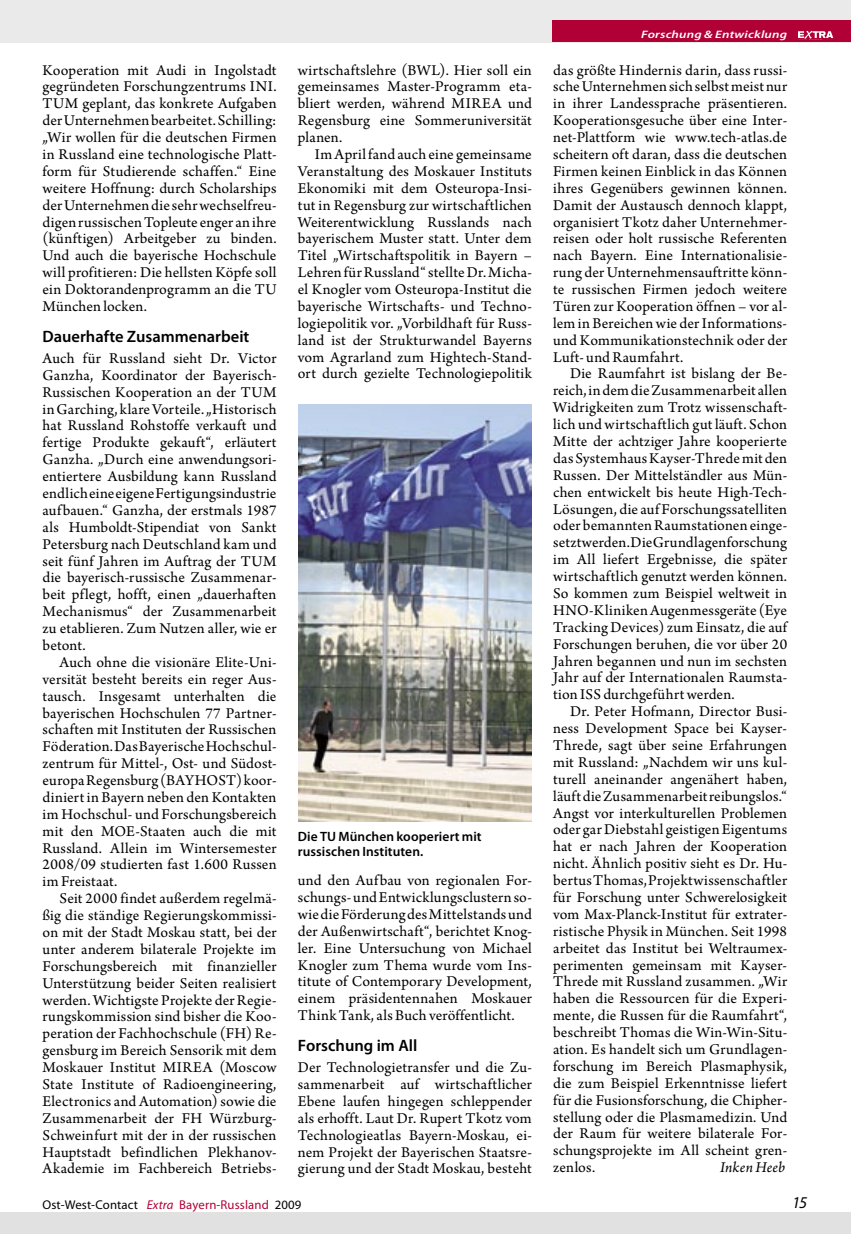
<style>
.page{position:relative;width:851px;height:1234px;background:#fff}
.page>*{position:absolute;margin:0;border:0;box-sizing:border-box;transform-origin:0 0}
.Basis_Zwischenhead{font:600 16.5px "Myriad Pro";color:#000}
.t1{font:italic 16.5px "Myriad Pro";color:#000}
.Basistext_mit_Einzug{font:15.75px/16.8px "Arno Pro";letter-spacing:.01em;color:#000;text-align:justify}
.Basistext_ohne_Einzug{font:15.75px/16.8px "Arno Pro";letter-spacing:.01em;color:#000;text-align:justify}
.Basistext_mit_Einzug-2{font:italic 15.75px "Arno Pro";letter-spacing:.015em;color:#000}
.Bildunterschrift{font:600 13.5px/15px "Myriad Pro";letter-spacing:.01em;color:#000}
.t2{font:12.75px "Myriad Pro";letter-spacing:.01em;color:#000}
.t3{font:italic 600 10.8px "Myriad Pro";letter-spacing:.015em;color:#fff;scale:1.25 1}
.s1{font-style:italic;color:#b10036}
.s2{color:#b10036}
</style>
<div class="page">
<div style="left:0;top:1211px;width:850px;height:22px;background:#e1e1e1"></div>
<div style="left:0;top:0;width:850px;height:43px;background:#eaeaea"></div>
<img style="left:298px;top:405px;width:233px;height:416px">
<div style="left:552px;top:20px;width:298px;height:21px;background:#b10036"></div>
<svg style="left:798px;top:31px;width:35px;height:9px"></svg>
<p class="Basistext_mit_Einzug" style="left:43px;top:62px;width:235px">Kooperation mit Audi in Ingolstadt gegründeten Forschungzentrums INI.<br>TUM geplant, das konkrete Aufgaben der Unternehmen bearbeitet. Schilling: „Wir wollen für die deutschen Firmen in Russland eine technologische Platt&shy;form für Studierende schaffen.“ Eine weitere Hoffnung: durch Scholarships der Unternehmen die sehr wechselfreu&shy;digen russischen Topleute enger an ihre (künftigen) Arbeitgeber zu binden.<br>Und auch die bayerische Hochschule will profitieren: Die hellsten Köpfe soll ein Doktorandenprogramm an die TU München locken.</p>
<p class="Basis_Zwischenhead" style="left:43px;top:325px;width:208px">Dauerhafte Zusammenarbeit</p>
<p class="Basistext_ohne_Einzug" style="left:43px;top:350px;width:235px">Auch für Russland sieht Dr. Victor Ganzha, Koordinator der Bayerisch-Russischen Kooperation an der TUM in Garching, klare Vorteile. „Historisch hat Russland Rohstoffe verkauft und fertige Produkte gekauft“, erläutert Ganzha. „Durch eine anwendungsori&shy;entiertere Ausbildung kann Russland endlich eine eigene Fertigungsindustrie aufbauen.“ Ganzha, der erstmals 1987 als Humboldt-Stipendiat von Sankt Petersburg nach Deutschland kam und seit fünf Jahren im Auftrag der TUM die bayerisch-russische Zusammenar&shy;beit pflegt, hofft, einen „dauerhaften Mechanismus“ der Zusammenarbeit zu etablieren. Zum Nutzen aller, wie er betont.</p>
<p class="Basistext_mit_Einzug" style="left:43px;top:654px;width:235px;text-indent:17px">Auch ohne die visionäre Elite-Uni&shy;versität besteht bereits ein reger Aus&shy;tausch. Insgesamt unterhalten die bayerischen Hochschulen 77 Partner&shy;schaften mit Instituten der Russischen Föderation. Das Bayerische Hochschul&shy;zentrum für Mittel-, Ost- und Südost&shy;europa Regensburg (BAYHOST) koor&shy;diniert in Bayern neben den Kontakten im Hochschul- und Forschungsbereich mit den MOE-Staaten auch die mit Russland. Allein im Wintersemester 2008/09 studierten fast 1.600 Russen im Freistaat.</p>
<p class="Basistext_mit_Einzug" style="left:43px;top:890px;width:235px;text-indent:17px">Seit 2000 findet außerdem regelmä&shy;ßig die ständige Regierungskommissi&shy;on mit der Stadt Moskau statt, bei der unter anderem bilaterale Projekte im Forschungsbereich mit finanzieller Unterstützung beider Seiten realisiert werden. Wichtigste Projekte der Regie&shy;rungskommission sind bisher die Koo&shy;peration der Fachhochschule (FH) Re&shy;gensburg im Bereich Sensorik mit dem Moskauer Institut MIREA (Moscow State Institute of Radioengineering, Electronics and Automation) sowie die Zusammenarbeit der FH Würzburg-Schweinfurt mit der in der russischen Hauptstadt befindlichen Plekhanov-Akademie im Fachbereich Betriebs-</p>
<p class="Basistext_mit_Einzug" style="left:298px;top:62px;width:235px">wirtschaftslehre (BWL). Hier soll ein gemeinsames Master-Programm eta&shy;bliert werden, während MIREA und Regensburg eine Sommeruniversität planen.</p>
<p class="Basistext_mit_Einzug" style="left:298px;top:147px;width:235px;text-indent:17px">Im April fand auch eine gemeinsame Veranstaltung des Moskauer Instituts Ekonomiki mit dem Osteuropa-Insi&shy;tut in Regensburg zur wirtschaftlichen Weiterentwicklung Russlands nach bayerischem Muster statt. Unter dem Titel „Wirtschaftspolitik in Bayern – Lehren für Russland“ stellte Dr. Micha&shy;el Knogler vom Osteuropa-Institut die bayerische Wirtschafts- und Techno&shy;logiepolitik vor. „Vorbildhaft für Russ&shy;land ist der Strukturwandel Bayerns vom Agrarland zum Hightech-Stand&shy;ort durch gezielte Technologiepolitik</p>
<p class="Bildunterschrift" style="left:298px;top:828px;width:185px">Die TU München kooperiert mit russischen Instituten.</p>
<p class="Basistext_mit_Einzug" style="left:298px;top:872px;width:235px">und den Aufbau von regionalen For&shy;schungs- und Entwicklungsclustern so&shy;wie die Förderung des Mittelstands und der Außenwirtschaft“, berichtet Knog&shy;ler. Eine Untersuchung von Michael Knogler zum Thema wurde vom Ins&shy;titute of Contemporary Development, einem präsidentennahen Moskauer Think Tank, als Buch veröffentlicht.</p>
<p class="Basis_Zwischenhead" style="left:298px;top:1034px;width:121px">Forschung im All</p>
<p class="Basistext_ohne_Einzug" style="left:298px;top:1059px;width:235px">Der Technologietransfer und die Zu&shy;sammenarbeit auf wirtschaftlicher Ebene laufen hingegen schleppender als erhofft. Laut Dr. Rupert Tkotz vom Technologieatlas Bayern-Moskau, ei&shy;nem Projekt der Bayerischen Staatsre&shy;gierung und der Stadt Moskau, besteht</p>
<p class="t3" style="left:641px;top:27px;width:118px">Forschung &amp; Entwicklung</p>
<p class="Basistext_ohne_Einzug" style="left:553px;top:62px;width:235px">das größte Hindernis darin, dass russi&shy;sche Unternehmen sich selbst meist nur in ihrer Landessprache präsentieren.<br>Kooperationsgesuche über eine Inter&shy;net-Plattform wie www.tech-atlas.de scheitern oft daran, dass die deutschen Firmen keinen Einblick in das Können ihres Gegenübers gewinnen können.<br>Damit der Austausch dennoch klappt, organisiert Tkotz daher Unternehmer&shy;reisen oder holt russische Referenten nach Bayern. Eine Internationalisie&shy;rung der Unternehmensauftritte könn&shy;te russischen Firmen jedoch weitere Türen zur Kooperation öffnen – vor al&shy;lem in Bereichen wie der Informations&shy;und Kommunikationstechnik oder der Luft- und Raumfahrt.</p>
<p class="Basistext_mit_Einzug" style="left:553px;top:366px;width:235px;text-indent:17px">Die Raumfahrt ist bislang der Be&shy;reich, in dem die Zusammenarbeit allen Widrigkeiten zum Trotz wissenschaft&shy;lich und wirtschaftlich gut läuft. Schon Mitte der achtziger Jahre kooperierte das Systemhaus Kayser-Threde mit den Russen. Der Mittelständler aus Mün&shy;chen entwickelt bis heute High-Tech-Lösungen, die auf Forschungssatelliten oder bemannten Raumstationen einge&shy;setzt werden. Die Grundlagenforschung im All liefert Ergebnisse, die später wirtschaftlich genutzt werden können.<br>So kommen zum Beispiel weltweit in HNO-Kliniken Augenmessgeräte (Eye Tracking Devices) zum Einsatz, die auf Forschungen beruhen, die vor über 20<br>Jahren begannen und nun im sechsten Jahr auf der Internationalen Raumsta&shy;tion ISS durchgeführt werden.</p>
<p class="Basistext_mit_Einzug" style="left:553px;top:703px;width:235px;text-indent:17px">Dr. Peter Hofmann, Director Busi&shy;ness Development Space bei Kayser-Threde, sagt über seine Erfahrungen mit Russland: „Nachdem wir uns kul&shy;turell aneinander angenähert haben, läuft die Zusammenarbeit reibungslos.“ Angst vor interkulturellen Problemen oder gar Diebstahl geistigen Eigentums hat er nach Jahren der Kooperation nicht. Ähnlich positiv sieht es Dr. Hu&shy;bertus Thomas, Projektwissenschaftler für Forschung unter Schwerelosigkeit vom Max-Planck-Institut für extrater&shy;ristische Physik in München. Seit 1998 arbeitet das Institut bei Weltraumex&shy;perimenten gemeinsam mit Kayser-Threde mit Russland zusammen. „Wir haben die Ressourcen für die Experi&shy;mente, die Russen für die Raumfahrt“, beschreibt Thomas die Win-Win-Situ&shy;ation. Es handelt sich um Grundlagen&shy;forschung im Bereich Plasmaphysik, die zum Beispiel Erkenntnisse liefert für die Fusionsforschung, die Chipher&shy;stellung oder die Plasmamedizin. Und der Raum für weitere bilaterale For&shy;schungsprojekte im All scheint gren&shy;zenlos.</p>
<p class="Basistext_mit_Einzug-2" style="left:720px;top:1158px;width:67px">Inken Heeb</p>
<p class="t2" style="left:43px;top:1196px;width:260px">Ost-West-Contact <span class="s1">Extra</span> <span class="s2">Bayern-Russland</span> 2009</p>
<p class="t1" style="left:792px;top:1191px;width:17px">15</p>
</div>
